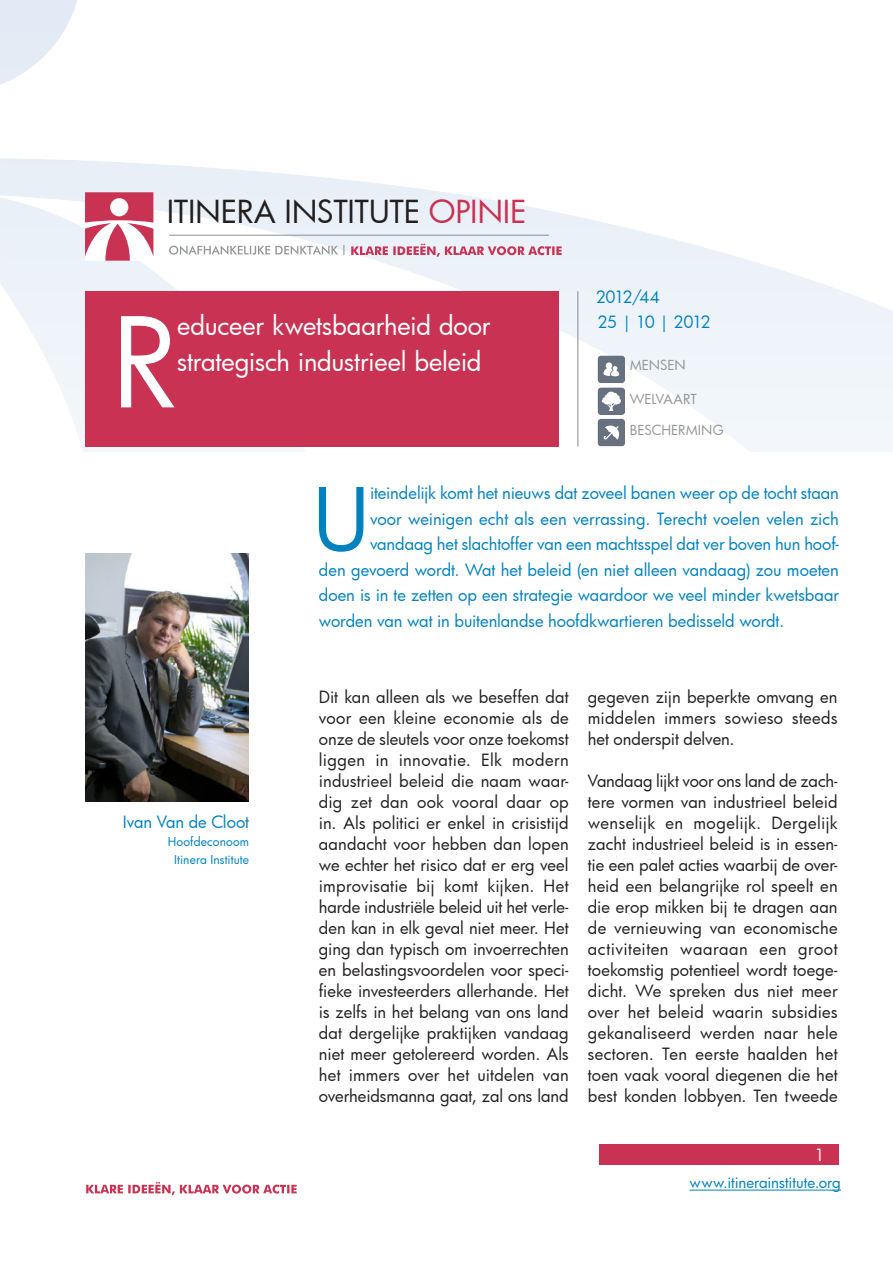
<style>
.page{position:relative;width:893px;height:1263px;background:#fff}
.page>*{position:absolute;margin:0;border:0;box-sizing:border-box;transform-origin:0 0}
.t1{font:121.05px "Futura";color:#fff}
.t2{font:84.15px "Futura";color:#0082bf}
.t3{font:31.05px "Futura";letter-spacing:-.015em;color:#221f1f}
.t4{font:25.5px/36px "Futura";letter-spacing:-.01em;color:#fff}
.t5{font:16.5px/21px "Futura";letter-spacing:.005em;color:#221f1f;text-align:justify}
.t6{font:16.5px "Futura";letter-spacing:-.005em;color:#0082bf}
.t7{font:16.5px "Futura";color:#fff}
.t8{font:15px "Futura";color:#0082bf}
.t9{font:13.5px "Futura";letter-spacing:-.005em;color:#939597}
.t10{font:12px/18px "Futura";letter-spacing:.01em;color:#0082bf;text-align:center}
.s1{color:#c93252}
</style>
<div class="page">
<div style="left:599px;top:1144px;width:240px;height:21px;background:#c93252"></div>
<hr style="left:690px;top:1189px;width:151px;height:1px;background:#0082bf">
<svg style="left:86px;top:1182px;width:211px;height:13px"></svg>
<img style="left:0;top:1px;width:893px;height:450px">
<div style="left:85px;top:291px;width:473px;height:155px;background:#c93252"></div>
<hr style="left:577px;top:291px;width:1px;height:155px;background:#939597">
<svg style="left:85px;top:192px;width:68px;height:69px"></svg>
<hr style="left:169px;top:235px;width:380px;height:1px;background:#939597">
<svg style="left:169px;top:245px;width:175px;height:10px"></svg>
<svg style="left:351px;top:244px;width:211px;height:13px;background:#dfafbe"></svg>
<img style="left:597px;top:355px;width:28px;height:28px">
<svg style="left:603px;top:362px;width:16px;height:14px"></svg>
<img style="left:597px;top:419px;width:28px;height:27px">
<svg style="left:604px;top:426px;width:15px;height:14px"></svg>
<img style="left:597px;top:387px;width:28px;height:28px">
<svg style="left:602px;top:392px;width:19px;height:19px"></svg>
<img style="left:85px;top:554px;width:164px;height:247px">
<h3 class="t3" style="left:167px;top:197px;width:361px">ITINERA INSTITUTE <span class="s1">OPINIE</span></h3>
<h1 class="t1" style="left:112px;top:306px;width:67px">R</h1>
<h3 class="t4" style="left:177px;top:310px;width:315px">educeer kwetsbaarheid door strategisch industrieel beleid</h3>
<p class="t6" style="left:596px;top:290px;width:66px">2012/44</p>
<p class="t6" style="left:597px;top:315px;width:115px">25 | 10 | 2012</p>
<p class="t9" style="left:630px;top:358px;width:58px">MENSEN</p>
<p class="t9" style="left:630px;top:393px;width:68px">WELVAART</p>
<p class="t9" style="left:630px;top:424px;width:96px">BESCHERMING</p>
<p class="t6" style="left:123px;top:814px;width:128px">Ivan Van de Cloot</p>
<p class="t10" style="left:168px;top:834px;width:83px">Hoofdeconoom<br>Itinera Institute</p>
<h2 class="t2" style="left:312px;top:480px;width:59px">U</h2>
<p class="t6" style="left:370px;top:486px;width:470px">iteindelijk komt het nieuws dat zoveel banen weer op de tocht staan</p>
<p class="t6" style="left:370px;top:511px;width:470px">voor weinigen echt als een verrassing. Terecht voelen velen zich</p>
<p class="t6" style="left:370px;top:537px;width:470px">vandaag het slachtoffer van een machtsspel dat ver boven hun hoof-</p>
<p class="t6" style="left:319px;top:562px;width:521px">den gevoerd wordt. Wat het beleid (en niet alleen vandaag) zou moeten</p>
<p class="t6" style="left:319px;top:588px;width:521px">doen is in te zetten op een strategie waardoor we veel minder kwetsbaar</p>
<p class="t6" style="left:319px;top:613px;width:467px">worden van wat in buitenlandse hoofdkwartieren bedisseld wordt.</p>
<p class="t5" style="left:319px;top:687px;width:251px">Dit kan alleen als we beseffen dat voor een kleine economie als de onze de sleutels voor onze toekomst liggen in innovatie. Elk modern industrieel beleid die naam waar&shy;dig zet dan ook vooral daar op in. Als politici er enkel in crisistijd aandacht voor hebben dan lopen we echter het risico dat er erg veel improvisatie bij komt kijken. Het harde industriële beleid uit het verle&shy;den kan in elk geval niet meer. Het ging dan typisch om invoerrechten en belastingsvoordelen voor speci&shy;fieke investeerders allerhande. Het is zelfs in het belang van ons land dat dergelijke praktijken vandaag niet meer getolereerd worden. Als het immers over het uitdelen van overheidsmanna gaat, zal ons land</p>
<p class="t5" style="left:588px;top:687px;width:251px">gegeven zijn beperkte omvang en middelen immers sowieso steeds het onderspit delven.</p>
<p class="t5" style="left:588px;top:771px;width:251px">Vandaag lijkt voor ons land de zach&shy;tere vormen van industrieel beleid wenselijk en mogelijk. Dergelijk zacht industrieel beleid is in essen&shy;tie een palet acties waarbij de over&shy;heid een belangrijke rol speelt en die erop mikken bij te dragen aan de vernieuwing van economische activiteiten waaraan een groot toekomstig potentieel wordt toege&shy;dicht. We spreken dus niet meer over het beleid waarin subsidies gekanaliseerd werden naar hele sectoren. Ten eerste haalden het toen vaak vooral diegenen die het best konden lobbyen. Ten tweede</p>
<p class="t7" style="left:814px;top:1147px;width:12px">1</p>
<p class="t8" style="left:690px;top:1175px;width:153px">www.itinerainstitute.org</p>
</div>
